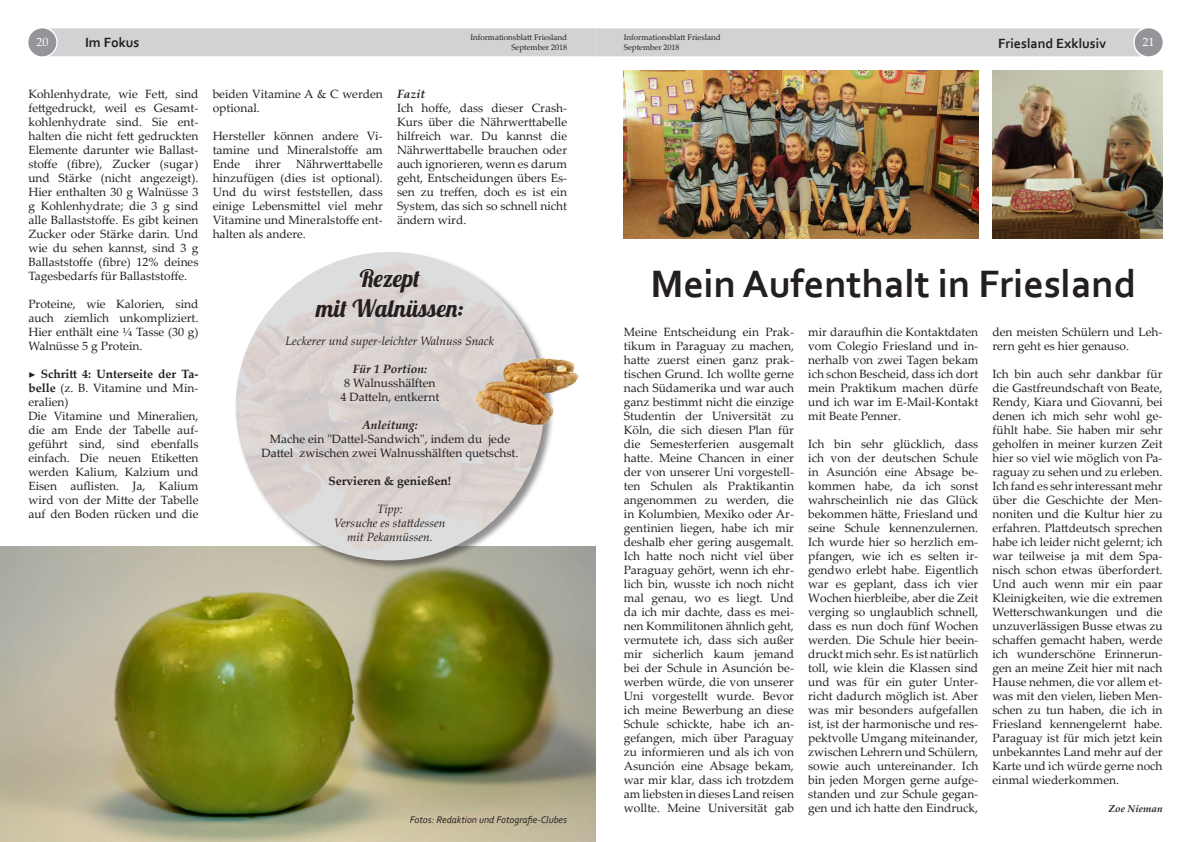
<style>
.page{position:relative;width:1191px;height:842px;background:#fff}
.page>*{position:absolute;margin:0;border:0;box-sizing:border-box;transform-origin:0 0}
.t1{font:700 40px "Corbel";color:#231f20}
.t2{font:24px "Lobster 1.4";color:#231f20}
.t3{font:700 14px "Corbel";color:#231f20}
.t4{font:12px/14px "Palatino Linotype";color:#231f20;text-align:justify}
.t5{font:italic 12px "Palatino Linotype";color:#231f20}
.t6{font:700 12px/14px "Palatino Linotype";color:#231f20;text-align:justify}
.t7{font:italic 700 12px "Palatino Linotype";color:#231f20}
.t8{font:12px "Palatino Linotype";color:#fff}
.t9{font:italic 10px "Corbel";color:#231f20}
.t10{font:italic 700 10px "Palatino Linotype";color:#231f20}
.t11{font:8px/10px "Palatino Linotype";color:#231f20}
.s1{font-family:"Minion Pro";font-weight:400}
.s2{font-weight:400}
</style>
<div class="page">
<div style="left:28px;top:28px;width:28px;height:28px;background:#939598;border-radius:50%"></div>
<div style="left:49px;top:28px;width:1092px;height:28px;background:#d1d2d4"></div>
<div style="left:1134px;top:28px;width:28px;height:28px;background:#939598;border-radius:50%"></div>
<img style="left:0;top:546px;width:595px;height:296px">
<div style="left:235px;top:251px;width:319px;height:320px;background:#231f20;opacity:.5"></div>
<img style="left:236px;top:253px;width:308px;height:307px;border-radius:154px">
<img style="left:474px;top:357px;width:105px;height:70px">
<img style="left:624px;top:70px;width:354px;height:168px">
<img style="left:992px;top:70px;width:170px;height:168px">
<p class="t11" style="left:470px;top:32px;width:98px;text-align:right">Informationsblatt Friesland<br>September 2018</p>
<p class="t11" style="left:624px;top:32px;width:98px">Informationsblatt Friesland<br>September 2018</p>
<p class="t3" style="left:85px;top:33px;width:56px">Im Fokus</p>
<p class="t3" style="left:998px;top:34px;width:109px">Friesland Exklusiv</p>
<p class="t8" style="left:36px;top:34px;width:13px">20</p>
<p class="t8" style="left:1142px;top:33px;width:13px">21</p>
<p class="t4" style="left:28px;top:87px;width:172px">Kohlenhydrate, wie Fett, sind fettgedruckt, weil es Gesamt&shy;kohlenhydrate sind. Sie ent&shy;halten die nicht fett gedruckten Elemente darunter wie Ballast&shy;stoffe (fibre), Zucker (sugar) und Stärke (nicht angezeigt).<br>Hier enthalten 30 g Walnüsse 3 g Kohlenhydrate; die 3 g sind alle Ballaststoffe. Es gibt keinen Zucker oder Stärke darin. Und wie du sehen kannst, sind 3 g Ballaststoffe (fibre) 12% deines Tagesbedarfs für Ballaststoffe.</p>
<p class="t4" style="left:28px;top:297px;width:172px">Proteine, wie Kalorien, sind auch ziemlich unkompliziert.<br>Hier enthält eine ¼ Tasse (30 g)<br>Walnüsse 5 g Protein.</p>
<p class="t6" style="left:28px;top:367px;width:172px"><span class="s1">▶</span> Schritt 4: Unterseite der Ta&shy;belle <span class="s2">(z. B. Vitamine und Min&shy;eralien)</span></p>
<p class="t4" style="left:28px;top:409px;width:172px">Die Vitamine und Mineralien, die am Ende der Tabelle auf&shy;geführt sind, sind ebenfalls einfach. Die neuen Etiketten werden Kalium, Kalzium und Eisen auflisten. Ja, Kalium wird von der Mitte der Tabelle auf den Boden rücken und die</p>
<p class="t4" style="left:213px;top:87px;width:172px">beiden Vitamine A &amp; C werden optional.</p>
<p class="t4" style="left:213px;top:129px;width:172px">Hersteller können andere Vi&shy;tamine und Mineralstoffe am Ende</p>
<p class="t4" style="left:213px;top:157px;width:172px;text-indent:84px">Nährwerttabelle hinzufügen (dies ist optional).<br>Und du wirst feststellen, dass einige Lebensmittel viel mehr Vitamine und Mineralstoffe ent&shy;halten als andere.</p>
<p class="t4" style="left:255px;top:157px;width:27px">ihrer</p>
<p class="t7" style="left:397px;top:86px;width:30px">Fazit</p>
<p class="t4" style="left:397px;top:101px;width:172px">Ich hoffe, dass dieser Crash-Kurs über die Nährwerttabelle hilfreich war. Du kannst die Nährwerttabelle brauchen oder auch ignorieren, wenn es darum geht, Entscheidungen übers Es&shy;sen zu treffen, doch es ist ein System, das sich so schnell nicht ändern wird.</p>
<p class="t2" style="left:360px;top:263px;width:62px">Rezept</p>
<p class="t2" style="left:316px;top:293px;width:149px">mit Walnüssen:</p>
<p class="t5" style="left:286px;top:333px;width:210px">Leckerer und super-leichter Walnuss Snack</p>
<p class="t7" style="left:353px;top:361px;width:76px">Für 1 Portion:</p>
<p class="t4" style="left:344px;top:376px;width:93px">8 Walnusshälften</p>
<p class="t4" style="left:340px;top:390px;width:100px">4 Datteln, entkernt</p>
<p class="t7" style="left:362px;top:417px;width:57px">Anleitung:</p>
<p class="t4" style="left:270px;top:432px;width:242px">Mache ein "Dattel-Sandwich", indem du jede</p>
<p class="t4" style="left:261px;top:446px;width:258px">Dattel zwischen zwei Walnusshälften quetschst.</p>
<p class="t6" style="left:328px;top:474px;width:124px">Servieren &amp; genießen!</p>
<p class="t5" style="left:377px;top:501px;width:27px">Tipp:</p>
<p class="t5" style="left:334px;top:515px;width:113px">Versuche es stattdessen</p>
<p class="t5" style="left:347px;top:529px;width:87px">mit Pekannüssen.</p>
<p class="t9" style="left:410px;top:813px;width:159px">Fotos: Redaktion und Fotografie-Clubes</p>
<p class="t1" style="left:650px;top:259px;width:487px">Mein Aufenthalt in Friesland</p>
<p class="t4" style="left:624px;top:325px;width:172px">Meine Entscheidung ein Prak&shy;tikum in Paraguay zu machen, hatte zuerst einen ganz prak&shy;tischen Grund. Ich wollte gerne nach Südamerika und war auch ganz bestimmt nicht die einzige Studentin der Universität zu Köln, die sich diesen Plan für die Semesterferien ausgemalt hatte. Meine Chancen in einer der von unserer Uni vorgestell&shy;ten Schulen als Praktikantin angenommen zu werden, die in Kolumbien, Mexiko oder Ar&shy;gentinien liegen, habe ich mir deshalb eher gering ausgemalt.<br>Ich hatte noch nicht viel über Paraguay gehört, wenn ich ehr&shy;lich bin, wusste ich noch nicht mal genau, wo es liegt. Und da ich mir dachte, dass es mei-</p>
<p class="t4" style="left:624px;top:619px;width:172px">nen Kommilitonen ähnlich geht, vermutete ich, dass sich außer mir sicherlich kaum jemand bei der Schule in Asunción be&shy;werben würde, die von unserer Uni vorgestellt wurde. Bevor ich meine Bewerbung an diese Schule schickte, habe ich an&shy;gefangen, mich über Paraguay zu informieren und als ich von Asunción eine Absage bekam, war mir klar, dass ich trotzdem am liebsten in dieses Land reisen wollte. Meine Universität gab</p>
<p class="t4" style="left:808px;top:325px;width:172px">mir daraufhin die Kontaktdaten vom Colegio Friesland und in&shy;nerhalb von zwei Tagen bekam ich schon Bescheid, dass ich dort mein Praktikum machen dürfe und ich war im E-Mail-Kontakt mit Beate Penner.</p>
<p class="t4" style="left:808px;top:437px;width:172px">Ich bin sehr glücklich, dass ich von der deutschen Schule in Asunción eine Absage be&shy;kommen habe, da ich sonst wahrscheinlich nie das Glück bekommen hätte, Friesland und seine Schule kennenzulernen.<br>Ich wurde hier so herzlich em&shy;pfangen, wie ich es selten ir&shy;gendwo erlebt habe. Eigentlich war es geplant, dass ich vier Wochen hierbleibe, aber die Zeit verging so unglaublich schnell, dass es nun doch fünf Wochen werden. Die Schule hier beein&shy;druckt mich sehr. Es ist natürlich toll, wie klein die Klassen sind und was für ein guter Unter&shy;richt dadurch möglich ist. Aber was mir besonders aufgefallen ist, ist der harmonische und res&shy;pektvolle Umgang miteinander, zwischen Lehrern und Schülern, sowie auch untereinander. Ich bin jeden Morgen gerne aufge&shy;standen und zur Schule gegan&shy;gen und ich hatte den Eindruck,</p>
<p class="t4" style="left:992px;top:325px;width:172px">den meisten Schülern und Leh&shy;rern geht es hier genauso.</p>
<p class="t4" style="left:992px;top:367px;width:172px">Ich bin auch sehr dankbar für die Gastfreundschaft von Beate, Rendy, Kiara und Giovanni, bei denen ich mich sehr wohl ge&shy;fühlt habe. Sie haben mir sehr geholfen in meiner kurzen Zeit hier so viel wie möglich von Pa&shy;raguay zu sehen und zu erleben.<br>Ich fand es sehr interessant mehr über die Geschichte der Men&shy;noniten und die Kultur hier zu erfahren. Plattdeutsch sprechen habe ich leider nicht gelernt; ich war teilweise ja mit dem Spa&shy;nisch schon etwas überfordert.<br>Und auch wenn mir ein paar Kleinigkeiten, wie die extremen Wetterschwankungen und die unzuverlässigen Busse etwas zu schaffen gemacht haben, werde ich wunderschöne Erinnerun&shy;gen an meine Zeit hier mit nach Hause nehmen, die vor allem et&shy;was mit den vielen, lieben Men&shy;schen zu tun haben, die ich in Friesland kennengelernt habe.<br>Paraguay ist für mich jetzt kein unbekanntes Land mehr auf der Karte und ich würde gerne noch einmal wiederkommen.</p>
<p class="t10" style="left:1108px;top:802px;width:56px">Zoe Nieman</p>
</div>
